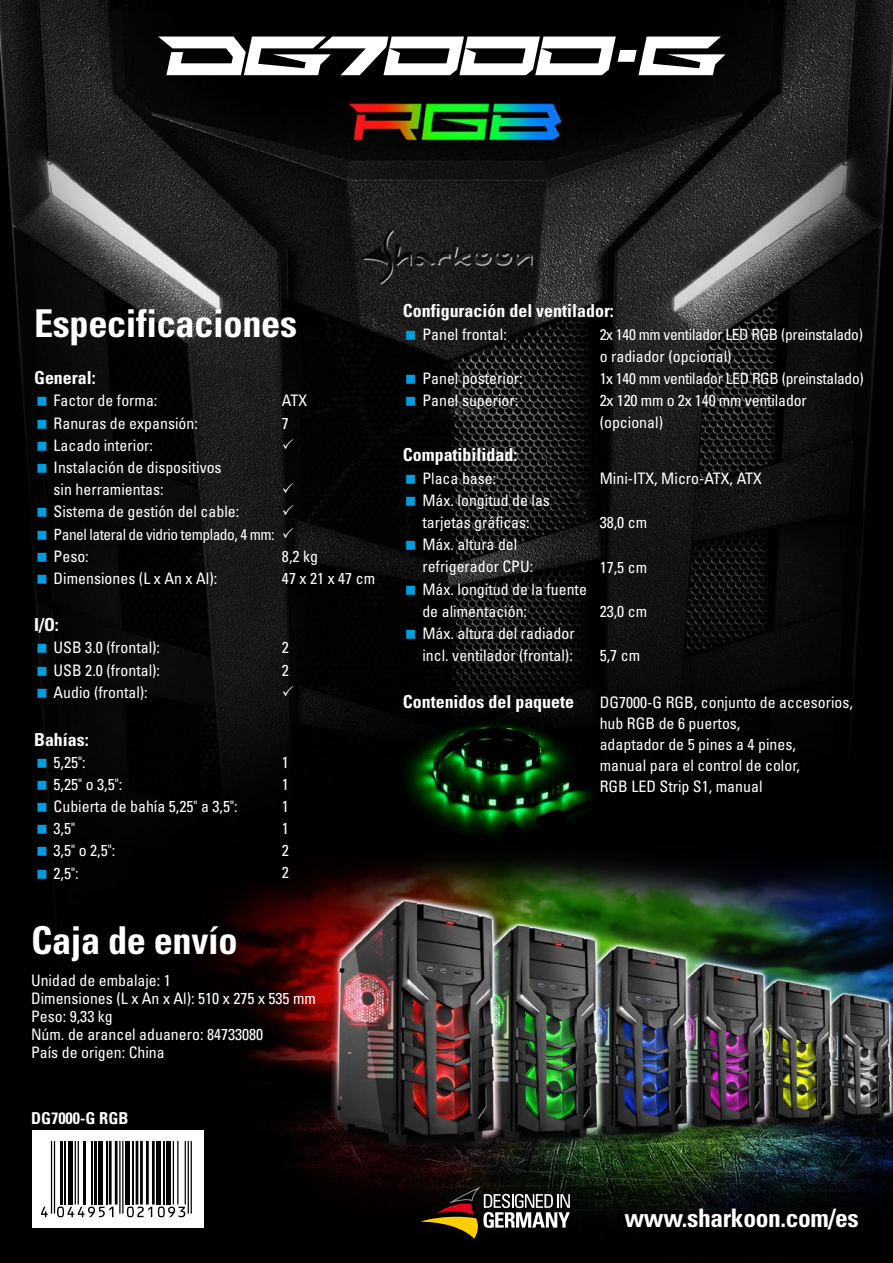
<style>
.page{position:relative;width:893px;height:1263px;background:#fff}
.page>*{position:absolute;margin:0;border:0;box-sizing:border-box;transform-origin:0 0}
.t1{font:700 condensed 38.4px "Univers";letter-spacing:-.01em;color:#fff}
.t2{font:700 condensed 25.5px "Univers";letter-spacing:-.015em;color:#fff}
.t3{font:700 condensed 17.85px "Univers";color:#fff}
.t4{font:700 condensed 16.35px "Univers";color:#fff}
.t5{font:condensed 15.9px/22.2px "Univers";color:#fff}
.t6{font:condensed 15.45px "Univers";letter-spacing:-.02em;color:#fff}
</style>
<div class="page">
<img style="left:0;top:0;width:893px;height:1263px">
<svg style="left:421px;top:1187px;width:149px;height:51px;background:#463d2e"></svg>
<svg style="left:32px;top:1130px;width:172px;height:97px"></svg>
<svg style="left:158px;top:37px;width:568px;height:38px"></svg>
<hr style="left:51px;top:1141px;width:1px;height:72px;background:#010200">
<hr style="left:54px;top:1141px;width:1px;height:72px;background:#010200">
<hr style="left:60px;top:1141px;width:3px;height:63px;background:#010200">
<hr style="left:64px;top:1141px;width:2px;height:63px;background:#010200">
<hr style="left:69px;top:1141px;width:4px;height:63px;background:#010200">
<hr style="left:75px;top:1141px;width:1px;height:63px;background:#010200">
<hr style="left:78px;top:1141px;width:1px;height:63px;background:#010200">
<hr style="left:84px;top:1141px;width:2px;height:63px;background:#010200">
<hr style="left:91px;top:1141px;width:1px;height:63px;background:#010200">
<hr style="left:94px;top:1141px;width:3px;height:63px;background:#010200">
<div style="left:98px;top:1141px;width:5px;height:63px;background:#010200"></div>
<hr style="left:106px;top:1141px;width:1px;height:63px;background:#010200">
<hr style="left:109px;top:1141px;width:3px;height:63px;background:#010200">
<hr style="left:115px;top:1141px;width:3px;height:63px;background:#010200">
<hr style="left:119px;top:1141px;width:2px;height:72px;background:#010200">
<hr style="left:122px;top:1141px;width:1px;height:72px;background:#010200">
<hr style="left:125px;top:1141px;width:4px;height:63px;background:#010200">
<hr style="left:133px;top:1141px;width:1px;height:63px;background:#010200">
<hr style="left:136px;top:1141px;width:2px;height:63px;background:#010200">
<hr style="left:140px;top:1141px;width:3px;height:63px;background:#010200">
<hr style="left:146px;top:1141px;width:3px;height:63px;background:#010200">
<hr style="left:152px;top:1141px;width:3px;height:63px;background:#010200">
<div style="left:156px;top:1141px;width:5px;height:63px;background:#010200"></div>
<hr style="left:164px;top:1141px;width:1px;height:63px;background:#010200">
<hr style="left:167px;top:1141px;width:4px;height:63px;background:#010200">
<hr style="left:173px;top:1141px;width:1px;height:63px;background:#010200">
<hr style="left:177px;top:1141px;width:1px;height:63px;background:#010200">
<hr style="left:185px;top:1141px;width:1px;height:63px;background:#010200">
<hr style="left:188px;top:1141px;width:1px;height:72px;background:#010200">
<hr style="left:191px;top:1141px;width:1px;height:72px;background:#010200">
<svg style="left:41px;top:1207px;width:7px;height:10px"></svg>
<svg style="left:57px;top:1206px;width:56px;height:11px"></svg>
<svg style="left:127px;top:1206px;width:25px;height:11px"></svg>
<svg style="left:158px;top:1206px;width:27px;height:11px"></svg>
<svg style="left:38px;top:397px;width:8px;height:9px"></svg>
<svg style="left:38px;top:419px;width:8px;height:9px"></svg>
<svg style="left:38px;top:441px;width:8px;height:9px"></svg>
<svg style="left:38px;top:464px;width:8px;height:9px"></svg>
<svg style="left:38px;top:508px;width:8px;height:9px"></svg>
<svg style="left:38px;top:530px;width:8px;height:9px"></svg>
<svg style="left:38px;top:552px;width:8px;height:9px"></svg>
<svg style="left:38px;top:574px;width:8px;height:10px"></svg>
<svg style="left:283px;top:438px;width:10px;height:11px"></svg>
<svg style="left:283px;top:483px;width:10px;height:10px"></svg>
<svg style="left:283px;top:505px;width:10px;height:10px"></svg>
<svg style="left:283px;top:527px;width:10px;height:10px"></svg>
<svg style="left:406px;top:330px;width:9px;height:9px"></svg>
<svg style="left:406px;top:375px;width:9px;height:9px"></svg>
<svg style="left:406px;top:397px;width:9px;height:9px"></svg>
<svg style="left:406px;top:474px;width:9px;height:9px"></svg>
<svg style="left:406px;top:496px;width:9px;height:9px"></svg>
<svg style="left:406px;top:541px;width:9px;height:9px"></svg>
<svg style="left:406px;top:585px;width:9px;height:9px"></svg>
<svg style="left:406px;top:629px;width:9px;height:10px"></svg>
<svg style="left:38px;top:758px;width:8px;height:9px"></svg>
<svg style="left:38px;top:780px;width:8px;height:10px"></svg>
<svg style="left:38px;top:803px;width:8px;height:9px"></svg>
<svg style="left:38px;top:825px;width:8px;height:9px"></svg>
<svg style="left:38px;top:847px;width:8px;height:9px"></svg>
<svg style="left:38px;top:869px;width:8px;height:9px"></svg>
<svg style="left:38px;top:644px;width:8px;height:9px"></svg>
<svg style="left:38px;top:666px;width:8px;height:9px"></svg>
<svg style="left:38px;top:688px;width:8px;height:9px"></svg>
<svg style="left:283px;top:685px;width:10px;height:11px"></svg>
<h1 class="t1" style="left:34px;top:300px;width:264px">Especificaciones</h1>
<p class="t3" style="left:34px;top:367px;width:63px">General:</p>
<p class="t5" style="left:54px;top:389px;width:187px">Factor de forma:<br>Ranuras de expansión:<br>Lacado interior:<br>Instalación de dispositivos sin herramientas:<br>Sistema de gestión del cable:</p>
<p class="t6" style="left:54px;top:524px;width:222px">Panel lateral de vidrio templado, 4 mm:</p>
<p class="t5" style="left:54px;top:545px;width:165px">Peso:<br>Dimensiones (L x An x Al):</p>
<p class="t5" style="left:282px;top:389px;width:27px">ATX<br>7</p>
<p class="t5" style="left:282px;top:545px;width:95px">8,2 kg<br>47 x 21 x 47 cm</p>
<p class="t3" style="left:34px;top:614px;width:26px">I/O:</p>
<p class="t5" style="left:54px;top:636px;width:108px;text-align:justify">USB 3.0 (frontal):<br>USB 2.0 (frontal):<br>Audio (frontal):</p>
<p class="t5" style="left:282px;top:636px;width:9px">2<br>2</p>
<p class="t3" style="left:34px;top:728px;width:56px">Bahías:</p>
<p class="t5" style="left:54px;top:751px;width:185px">5,25":<br>5,25" o 3,5":<br>Cubierta de bahía 5,25" a 3,5":<br>3,5"<br>3,5" o 2,5":<br>2,5":</p>
<p class="t5" style="left:282px;top:750px;width:9px;text-align:justify">1<br>1<br>1<br>1<br>2<br>2</p>
<h1 class="t1" style="left:31px;top:916px;width:208px">Caja de envío</h1>
<p class="t5" style="left:31px;top:971px;width:287px;line-height:18px">Unidad de embalaje: 1<br>Dimensiones (L x An x Al): 510 x 275 x 535 mm<br>Peso: 9,33 kg<br>Núm. de arancel aduanero: 84733080<br>País de origen: China</p>
<p class="t4" style="left:31px;top:1108px;width:99px">DG7000-G RGB</p>
<p class="t3" style="left:403px;top:300px;width:213px">Configuración del ventilador:</p>
<p class="t5" style="left:422px;top:323px;width:86px">Panel frontal:</p>
<p class="t5" style="left:422px;top:367px;width:102px">Panel posterior:<br>Panel superior:</p>
<p class="t6" style="left:600px;top:324px;width:265px">2x 140 mm ventilador LED RGB (preinstalado)</p>
<p class="t5" style="left:600px;top:345px;width:134px">o radiador (opcional)</p>
<p class="t6" style="left:600px;top:369px;width:266px">1x 140 mm ventilador LED RGB (preinstalado)</p>
<p class="t5" style="left:600px;top:389px;width:209px">2x 120 mm o 2x 140 mm ventilador (opcional)</p>
<p class="t3" style="left:403px;top:444px;width:116px">Compatibilidad:</p>
<p class="t5" style="left:422px;top:467px;width:166px">Placa base:<br>Máx. longitud de las tarjetas gráficas:<br>Máx. altura del refrigerador CPU:<br>Máx. longitud de la fuente de alimentación:<br>Máx. altura del radiador incl. ventilador (frontal):</p>
<p class="t5" style="left:600px;top:467px;width:164px">Mini-ITX, Micro-ATX, ATX</p>
<p class="t5" style="left:600px;top:511px;width:49px">38,0 cm</p>
<p class="t5" style="left:600px;top:556px;width:49px">17,5 cm</p>
<p class="t5" style="left:600px;top:600px;width:49px">23,0 cm</p>
<p class="t5" style="left:600px;top:644px;width:42px">5,7 cm</p>
<p class="t3" style="left:403px;top:690px;width:173px">Contenidos del paquete</p>
<p class="t5" style="left:600px;top:691px;width:255px;line-height:21px">DG7000-G RGB, conjunto de accesorios, hub RGB de 6 puertos,<br>adaptador de 5 pines a 4 pines,<br>manual para el control de color,<br>RGB LED Strip S1, manual</p>
<h2 class="t2" style="left:624px;top:1203px;width:236px">www.sharkoon.com/es</h2>
</div>
